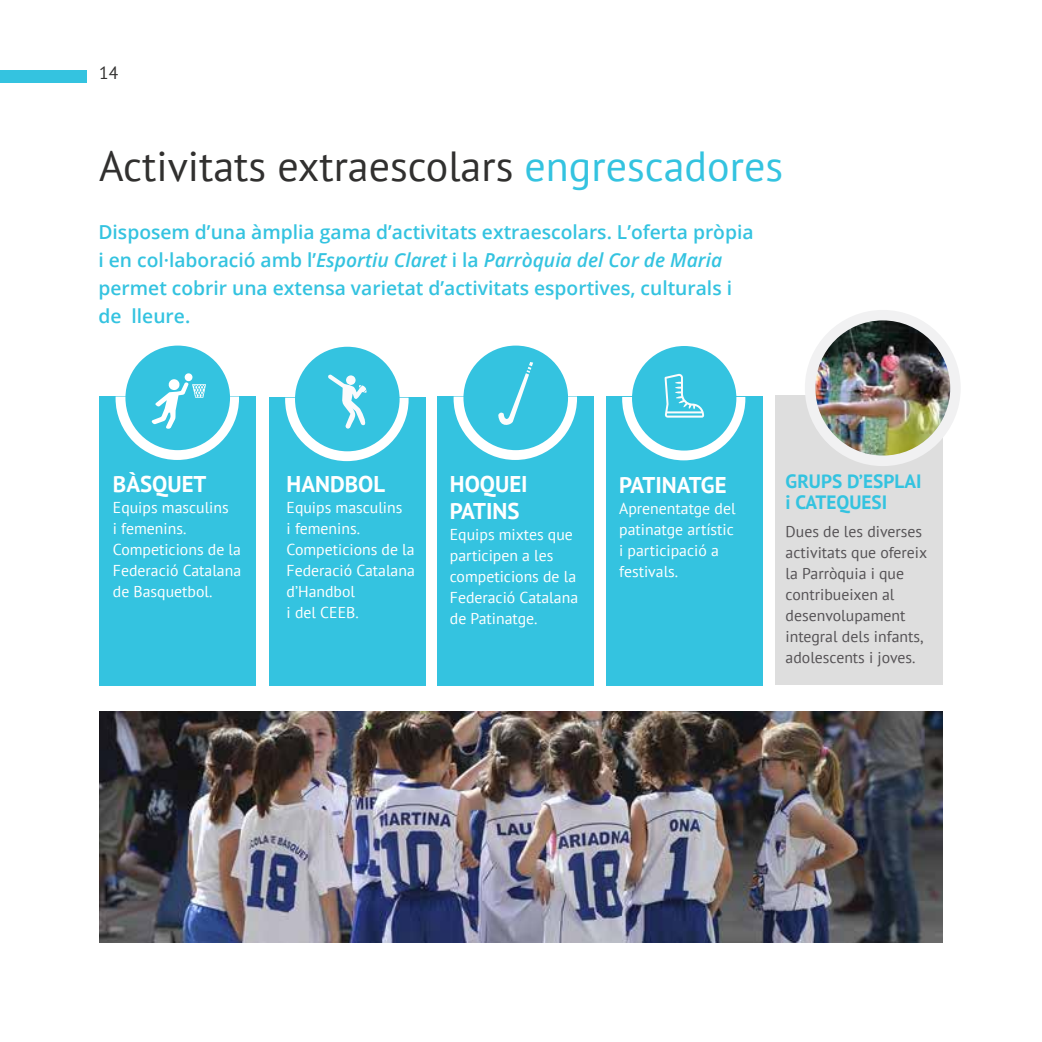
<style>
.page{position:relative;width:1042px;height:1042px;background:#fff}
.page>*{position:absolute;margin:0;border:0;box-sizing:border-box;transform-origin:0 0}
.t1{font:42px "PT Sans";color:#31302f}
.t2{font:700 22.75px/26.2px "PT Sans";color:#fff}
.t3{font:700 22.75px "PT Sans";letter-spacing:-.02em;color:#fff}
.t4{font:600 19.25px/28px "Open Sans";color:#34c3e0}
.t5{font:700 19.25px/21px "PT Sans";color:#34c3e0}
.t6{font:17.5px "PT Sans";color:#31302f}
.t7{font:15.75px/21px "PT Sans";color:#fff}
.t8{font:15.75px/21px "PT Sans";color:#555255}
.s1{color:#34c3e0}
.s2{font-style:italic}
</style>
<div class="page">
<div style="left:100px;top:396px;width:156px;height:290px;background:#34c3e0"></div>
<div style="left:125px;top:346px;width:105px;height:104px;background:#34c3e0;border-radius:50%"></div>
<div style="left:438px;top:396px;width:156px;height:290px;background:#34c3e0"></div>
<div style="left:463px;top:345px;width:105px;height:105px;background:#34c3e0;border-radius:50%"></div>
<div style="left:269px;top:398px;width:156px;height:288px;background:#34c3e0"></div>
<div style="left:295px;top:347px;width:104px;height:104px;background:#34c3e0;border-radius:50%"></div>
<div style="left:606px;top:397px;width:156px;height:289px;background:#34c3e0"></div>
<div style="left:632px;top:346px;width:104px;height:104px;background:#34c3e0;border-radius:50%"></div>
<svg style="left:116px;top:373px;width:123px;height:87px"></svg>
<svg style="left:285px;top:374px;width:123px;height:87px"></svg>
<svg style="left:453px;top:362px;width:124px;height:98px"></svg>
<svg style="left:622px;top:374px;width:123px;height:86px"></svg>
<img style="left:99px;top:711px;width:844px;height:232px">
<div style="left:775px;top:396px;width:168px;height:289px;background:#dedede"></div>
<img style="left:810px;top:315px;width:145px;height:146px;border-radius:73px">
<div style="left:805px;top:310px;width:155px;height:156px;border:10px solid #f1f1f2;border-radius:50%"></div>
<div style="left:0;top:71px;width:87px;height:12px;background:#34c3e0"></div>
<p class="t6" style="left:99px;top:61px;width:21px">14</p>
<h1 class="t1" style="left:99px;top:139px;width:685px">Activitats extraescolars <span class="s1">engrescadores</span></h1>
<p class="t4" style="left:98px;top:217px;width:657px">Disposem d’una àmplia gama d’activitats extraescolars. L’oferta pròpia i en col·laboració amb l’<span class="s2">Esportiu Claret</span> i la <span class="s2">Parròquia del Cor de Maria </span>permet cobrir una extensa varietat d’activitats esportives, culturals i de lleure.</p>
<h2 class="t2" style="left:113px;top:470px;width:95px">BÀSQUET</h2>
<p class="t7" style="left:113px;top:496px;width:130px">Equips masculins<br>i femenins.<br>Competicions de la<br>Federació Catalana de Basquetbol.</p>
<h2 class="t2" style="left:287px;top:471px;width:100px">HANDBOL</h2>
<p class="t7" style="left:287px;top:497px;width:130px">Equips masculins<br>i femenins.<br>Competicions de la<br>Federació Catalana d’Handbol<br>i del CEEB.</p>
<h2 class="t2" style="left:450px;top:471px;width:79px">HOQUEI<br>PATINS</h2>
<p class="t7" style="left:450px;top:523px;width:130px">Equips mixtes que participen a les competicions de la<br>Federació Catalana de Patinatge.</p>
<h2 class="t3" style="left:619px;top:470px;width:109px">PATINATGE</h2>
<p class="t7" style="left:619px;top:497px;width:118px">Aprenentatge del patinatge artístic i participació a festivals.</p>
<p class="t5" style="left:785px;top:471px;width:137px">GRUPS D’ESPLAI i CATEQUESI</p>
<p class="t8" style="left:785px;top:520px;width:143px">Dues de les diverses activitats que ofereix la Parròquia i que contribueixen al desenvolupament integral dels infants, adolescents i joves.</p>
</div>
